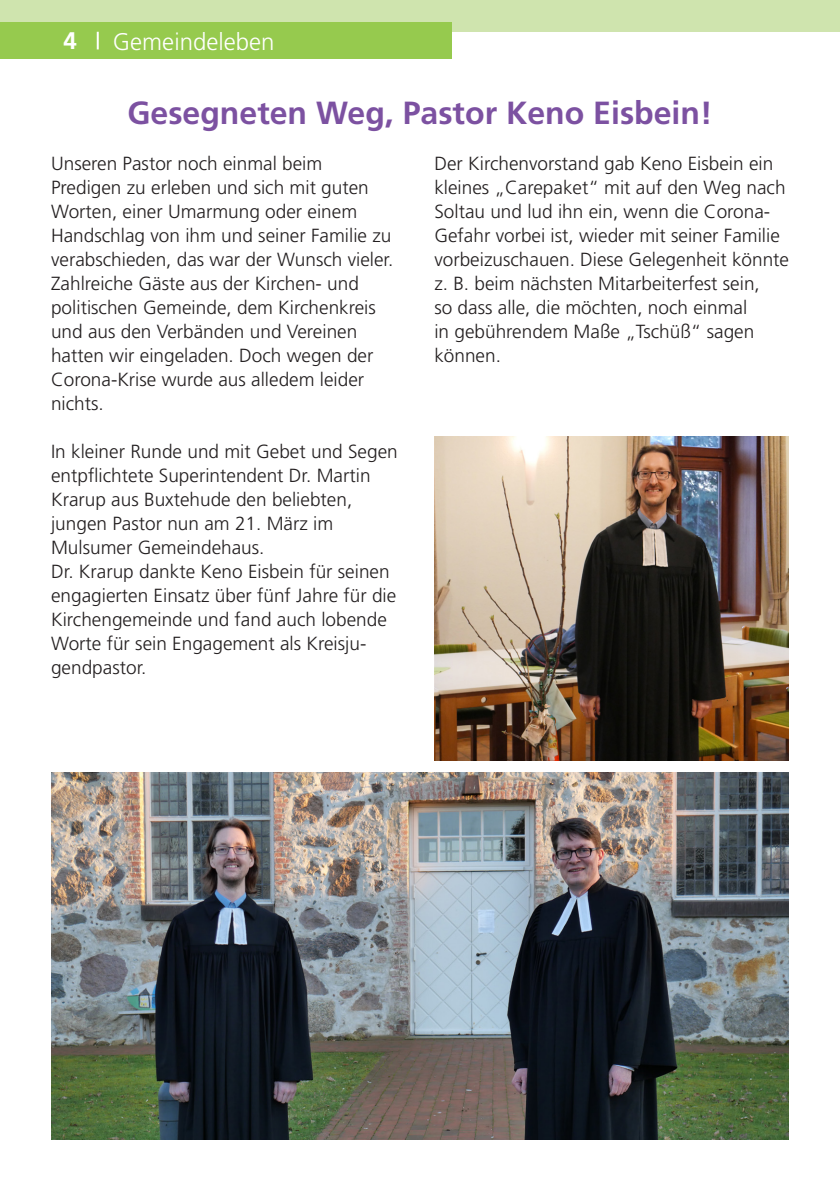
<style>
.page{position:relative;width:840px;height:1191px;background:#fff}
.page>*{position:absolute;margin:0;border:0;box-sizing:border-box;transform-origin:0 0}
.t1{font:700 32px "Frutiger";color:#7c51a1}
.t2{font:300 24px "Frutiger";color:#fff}
.t3{font:700 24px "Frutiger";color:#fff}
.t4{font:300 19px/24px "Frutiger";color:#231f20}
</style>
<div class="page">
<div style="left:0;top:0;width:839px;height:32px;background:#cfe4ae"></div>
<div style="left:0;top:22px;width:451px;height:37px;background:#96ca4e"></div>
<svg style="left:97px;top:32px;width:2px;height:17px"></svg>
<img style="left:51px;top:772px;width:737px;height:368px">
<img style="left:434px;top:436px;width:354px;height:324px">
<p class="t3" style="left:63px;top:27px;width:15px">4</p>
<p class="t2" style="left:113px;top:28px;width:163px">Gemeindeleben</p>
<h1 class="t1" style="left:127px;top:94px;width:586px">Gesegneten Weg, Pastor Keno Eisbein!</h1>
<p class="t4" style="left:434px;top:152px;width:356px">Der Kirchenvorstand gab Keno Eisbein ein kleines „Carepaket“ mit auf den Weg nach Soltau und lud ihn ein, wenn die Corona-Gefahr vorbei ist, wieder mit seiner Familie vorbeizuschauen. Diese Gelegenheit könnte z. B. beim nächsten Mitarbeiterfest sein,<br>so dass alle, die möchten, noch einmal<br>in gebührendem Maße „Tschüß“ sagen können.</p>
<p class="t4" style="left:51px;top:152px;width:344px">Unseren Pastor noch einmal beim Predigen zu erleben und sich mit guten Worten, einer Umarmung oder einem Handschlag von ihm und seiner Familie zu verabschieden, das war der Wunsch vieler.<br>Zahlreiche Gäste aus der Kirchen- und politischen Gemeinde, dem Kirchenkreis und aus den Verbänden und Vereinen hatten wir eingeladen. Doch wegen der Corona-Krise wurde aus alledem leider nichts.</p>
<p class="t4" style="left:51px;top:440px;width:348px">In kleiner Runde und mit Gebet und Segen entpflichtete Superintendent Dr. Martin Krarup aus Buxtehude den beliebten, jungen Pastor nun am 21. März im Mulsumer Gemeindehaus.<br>Dr. Krarup dankte Keno Eisbein für seinen engagierten Einsatz über fünf Jahre für die Kirchengemeinde und fand auch lobende Worte für sein Engagement als Kreisju&shy;gendpastor.</p>
</div>
